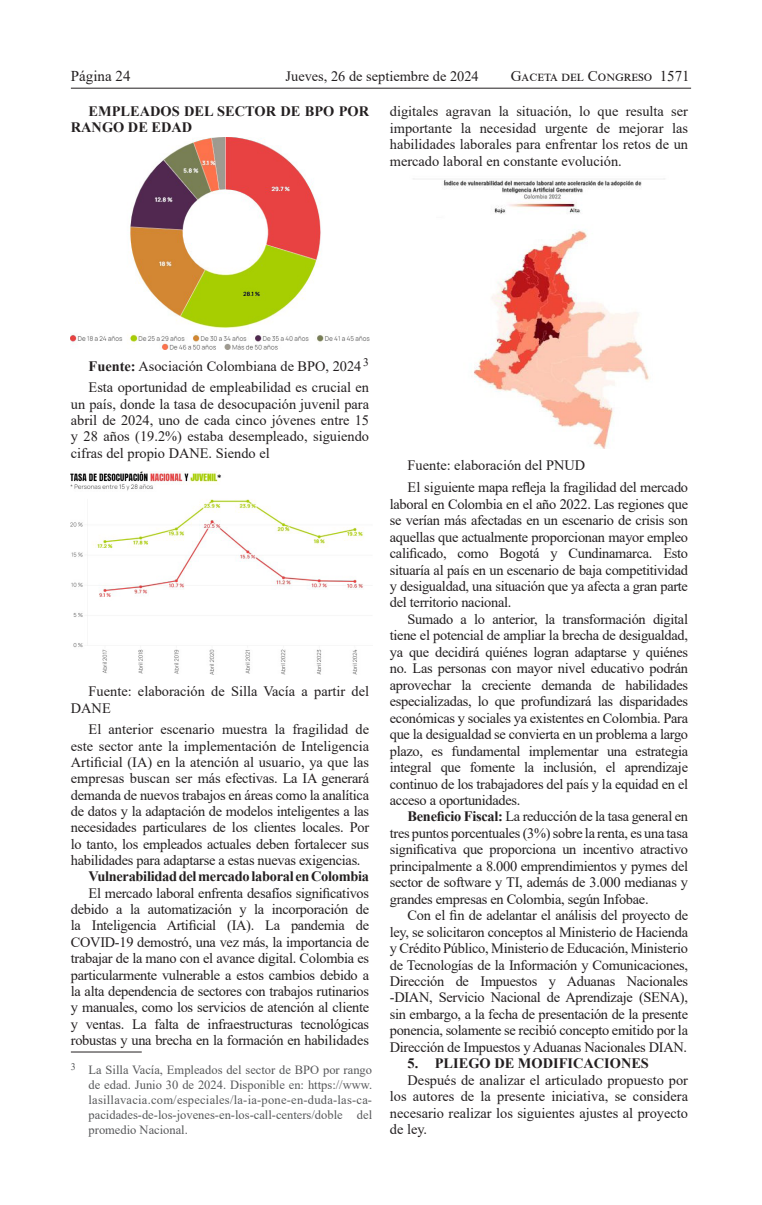
<style>
.page{position:relative;width:762px;height:1205px;background:#fff}
.page>*{position:absolute;margin:0;border:0;box-sizing:border-box;transform-origin:0 0}
.t1{font:15px "Times New Roman";color:#231f20}
.Párrafos{font:14.38px/16.5px "Times New Roman";letter-spacing:-.02em;color:#231f20;text-align:justify}
.Párrafos-2{font:14.38px/16.4px "Times New Roman";color:#231f20}
.Párrafos-3{font:700 14.38px/16.4px "Times New Roman";color:#231f20}
.Párrafos-4{font:700 14.38px "Times New Roman";letter-spacing:-.02em;color:#231f20}
.Pies_de_páginas{font:12.5px/15px "Times New Roman";color:#57585a;text-align:justify}
.s1{font-weight:700}
</style>
<div class="page">
<hr style="left:71px;top:88px;width:620px;height:1px;background:#231f20">
<img style="left:71px;top:138px;width:298px;height:211px">
<img style="left:71px;top:472px;width:293px;height:202px">
<hr style="left:71px;top:1051px;width:71px;height:1px;background:#231f20">
<img style="left:413px;top:178px;width:252px;height:271px">
<p class="t1" style="left:71px;top:65px;width:61px">Página 24</p>
<p class="Párrafos-2" style="left:286px;top:67px;width:195px">Jueves, 26 de septiembre de 2024</p>
<p class="t1" style="left:511px;top:65px;width:180px">Gaceta del Congreso 1571</p>
<p class="Párrafos-3" style="left:71px;top:103px;width:300px;text-indent:18px">EMPLEADOS DEL SECTOR DE BPO POR<br>RANGO DE EDAD</p>
<p class="Párrafos" style="left:390px;top:103px;width:300px">digitales agravan la situación, lo que resulta ser importante la necesidad urgente de mejorar las habilidades laborales para enfrentar los retos de un mercado laboral en constante evolución.</p>
<p class="Párrafos-2" style="left:89px;top:357px;width:282px"><span class="s1">Fuente:</span> Asociación Colombiana de BPO, 2024 <sup>3</sup></p>
<p class="Párrafos" style="left:71px;top:379px;width:300px;text-indent:18px">Esta oportunidad de empleabilidad es crucial en un país, donde la tasa de desocupación juvenil para abril de 2024, uno de cada cinco jóvenes entre 15 y 28 años (19.2%) estaba desempleado, siguiendo cifras del propio DANE. Siendo el</p>
<p class="Párrafos-2" style="left:71px;top:683px;width:300px;text-indent:18px">Fuente: elaboración de Silla Vacía a partir del<br>DANE</p>
<p class="Párrafos" style="left:71px;top:721px;width:300px;text-indent:18px">El anterior escenario muestra la fragilidad de este sector ante la implementación de Inteligencia Artificial (IA) en la atención al usuario, ya que las empresas buscan ser más efectivas. La IA generará demanda de nuevos trabajos en áreas como la analítica de datos y la adaptación de modelos inteligentes a las necesidades particulares de los clientes locales. Por lo tanto, los empleados actuales deben fortalecer sus habilidades para adaptarse a estas nuevas exigencias.</p>
<p class="Párrafos-4" style="left:89px;top:866px;width:282px">Vulnerabilidad del mercado laboral en Colombia</p>
<p class="Párrafos" style="left:71px;top:884px;width:300px;text-indent:18px">El mercado laboral enfrenta desafíos significativos debido a la automatización y la incorporación de la Inteligencia Artificial (IA). La pandemia de COVID-19 demostró, una vez más, la importancia de trabajar de la mano con el avance digital. Colombia es particularmente vulnerable a estos cambios debido a la alta dependencia de sectores con trabajos rutinarios y manuales, como los servicios de atención al cliente y ventas. La falta de infraestructuras tecnológicas robustas y una brecha en la formación en habilidades</p>
<p class="Pies_de_páginas" style="left:89px;top:1062px;width:285px;text-indent:-18px"><sup>3</sup> La Silla Vacía, Empleados del sector de BPO por rango de edad. Junio 30 de 2024. Disponible en: https://www. lasillavacia.com/especiales/la-ia-pone-en-duda-las-ca&shy;pacidades-de-los-jovenes-en-los-call-centers/doble del promedio Nacional.</p>
<p class="Párrafos-2" style="left:407px;top:457px;width:179px">Fuente: elaboración del PNUD</p>
<p class="Párrafos" style="left:390px;top:479px;width:300px;text-indent:18px">El siguiente mapa refleja la fragilidad del mercado laboral en Colombia en el año 2022. Las regiones que se verían más afectadas en un escenario de crisis son aquellas que actualmente proporcionan mayor empleo calificado, como Bogotá y Cundinamarca. Esto situaría al país en un escenario de baja competitividad y desigualdad, una situación que ya afecta a gran parte del territorio nacional.</p>
<p class="Párrafos" style="left:390px;top:610px;width:300px;text-indent:18px">Sumado a lo anterior, la transformación digital tiene el potencial de ampliar la brecha de desigualdad, ya que decidirá quiénes logran adaptarse y quiénes no. Las personas con mayor nivel educativo podrán aprovechar la creciente demanda de habilidades especializadas, lo que profundizará las disparidades económicas y sociales ya existentes en Colombia. Para que la desigualdad se convierta en un problema a largo plazo, es fundamental implementar una estrategia integral que fomente la inclusión, el aprendizaje continuo de los trabajadores del país y la equidad en el acceso a oportunidades.</p>
<p class="Párrafos" style="left:390px;top:808px;width:300px;text-indent:18px"><span class="s1">Beneficio Fiscal:</span> La reducción de la tasa general en tres puntos porcentuales (3%) sobre la renta, es una tasa significativa que proporciona un incentivo atractivo principalmente a 8.000 emprendimientos y pymes del sector de software y TI, además de 3.000 medianas y grandes empresas en Colombia, según Infobae.</p>
<p class="Párrafos" style="left:390px;top:906px;width:300px;text-indent:18px">Con el fin de adelantar el análisis del proyecto de ley, se solicitaron conceptos al Ministerio de Hacienda y Crédito Público, Ministerio de Educación, Ministerio de Tecnologías de la Información y Comunicaciones, Dirección de Impuestos y Aduanas Nacionales -DIAN, Servicio Nacional de Aprendizaje (SENA), sin embargo, a la fecha de presentación de la presente ponencia, solamente se recibió concepto emitido por la Dirección de Impuestos y Aduanas Nacionales DIAN.</p>
<p class="Párrafos-3" style="left:407px;top:1055px;width:243px">5. PLIEGO DE MODIFICACIONES</p>
<p class="Párrafos" style="left:390px;top:1071px;width:300px;text-indent:18px">Después de analizar el articulado propuesto por los autores de la presente iniciativa, se considera necesario realizar los siguientes ajustes al proyecto de ley.</p>
</div>
